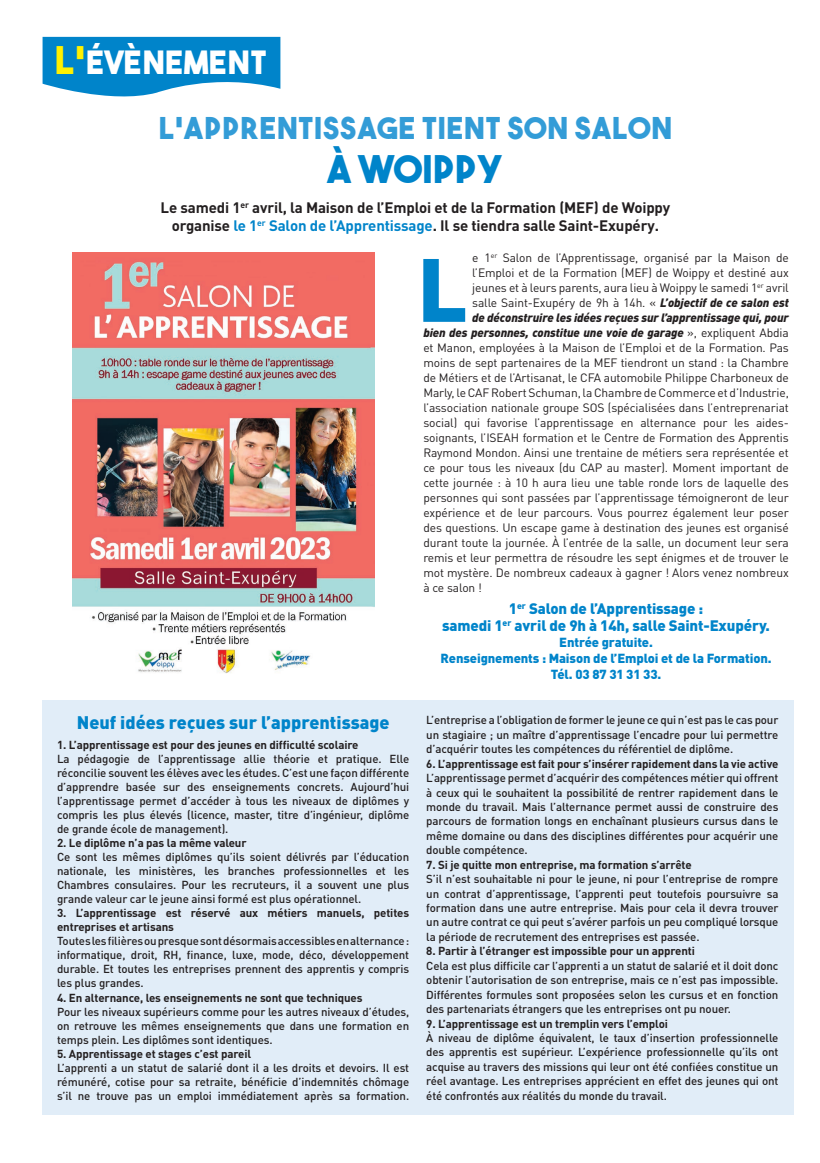
<style>
.page{position:relative;width:820px;height:1163px;background:#fff}
.page>*{position:absolute;margin:0;border:0;box-sizing:border-box;transform-origin:0 0}
.t1{font:900 88.2px "DIN Pro";color:#0084ca}
.t2{font:38px "The Bold Font";letter-spacing:.01em;color:#0084ca}
.t3{font:32px "The Bold Font";letter-spacing:.03em;color:#fff}
.t4{font:30px "The Bold Font";letter-spacing:.03em;color:#339cd7}
.t5{font:900 18px "DIN Pro";color:#0084ca}
.t6{font:700 15px/18px "DIN Pro";letter-spacing:-.01em;color:#231f20;text-align:center}
.t7{font:900 15px/17px "DIN Pro";letter-spacing:-.01em;color:#0084ca;text-align:center}
.t8{font:900 13px/16px "DIN Pro";letter-spacing:-.01em;color:#0084ca;text-align:center}
.t9{font:12px "DIN Pro";letter-spacing:-.01em;color:#231f20}
.t10{font:italic 900 12px "DIN Pro";letter-spacing:-.01em;color:#231f20}
.t11{font:500 11.5px/14.4px "DIN Pro";letter-spacing:-.01em;color:#231f20;text-align:justify}
.t12{font:700 11.5px/14px "DIN Pro";letter-spacing:-.01em;color:#231f20}
.s1{font-size:38px;color:#fff101}
.s2{color:#0084ca}
.s3{font-weight:900;font-style:italic}
.s4{font-weight:400;font-style:normal}
</style>
<div class="page">
<svg style="left:43px;top:37px;width:237px;height:60px;background:#2294d1"></svg>
<img style="left:72px;top:252px;width:302px;height:422px">
<div style="left:42px;top:700px;width:751px;height:414px;background:#e1edf8"></div>
<h3 class="t3" style="left:55px;top:42px;width:213px"><span class="s1">L'</span>ÉVÈNEMENT</h3>
<h3 class="t4" style="left:159px;top:109px;width:514px">L’APPRENTISSAGE TIENT SON SALON</h3>
<h2 class="t2" style="left:327px;top:145px;width:178px">À WOIPPY</h2>
<h3 class="t6" style="left:160px;top:197px;width:511px">Le samedi 1<sup>er</sup> avril, la Maison de l’Emploi et de la Formation (MEF) de Woippy organise <span class="s2">le 1</span><sup>er</sup> <span class="s2">Salon de l’Apprentissage</span>. Il se tiendra salle Saint-Exupéry.</h3>
<p class="t9" style="left:472px;top:249px;width:318px">e 1<sup>er</sup> Salon de l’Apprentissage, organisé par la Maison de</p>
<p class="t9" style="left:472px;top:264px;width:318px">l’Emploi et de la Formation (MEF) de Woippy et destiné aux</p>
<p class="t9" style="left:472px;top:279px;width:318px">jeunes et à leurs parents, aura lieu à Woippy le samedi 1<sup>er</sup> avril</p>
<p class="t9" style="left:472px;top:294px;width:318px">salle Saint-Exupéry de 9h à 14h. « <span class="s3">L’objectif de ce salon est</span></p>
<p class="t10" style="left:472px;top:307px;width:318px">de déconstruire les idées reçues sur l’apprentissage qui, pour</p>
<p class="t10" style="left:423px;top:322px;width:367px">bien des personnes, constitue une voie de garage <span class="s4">», expliquent Abdia</span></p>
<p class="t9" style="left:423px;top:339px;width:367px">et Manon, employées à la Maison de l’Emploi et de la Formation. Pas</p>
<p class="t9" style="left:423px;top:354px;width:367px">moins de sept partenaires de la MEF tiendront un stand : la Chambre</p>
<p class="t9" style="left:423px;top:369px;width:367px">de Métiers et de l’Artisanat, le CFA automobile Philippe Charboneux de</p>
<p class="t9" style="left:423px;top:384px;width:367px">Marly, le CAF Robert Schuman, la Chambre de Commerce et d’Industrie,</p>
<p class="t9" style="left:423px;top:399px;width:367px">l’association nationale groupe SOS (spécialisées dans l’entreprenariat</p>
<p class="t9" style="left:423px;top:414px;width:367px">social) qui favorise l’apprentissage en alternance pour les aides-</p>
<p class="t9" style="left:423px;top:429px;width:367px">soignants, l’ISEAH formation et le Centre de Formation des Apprentis</p>
<p class="t9" style="left:423px;top:444px;width:367px">Raymond Mondon. Ainsi une trentaine de métiers sera représentée et</p>
<p class="t9" style="left:423px;top:459px;width:367px">ce pour tous les niveaux (du CAP au master). Moment important de</p>
<p class="t9" style="left:423px;top:474px;width:367px">cette journée : à 10 h aura lieu une table ronde lors de laquelle des</p>
<p class="t9" style="left:423px;top:489px;width:367px">personnes qui sont passées par l’apprentissage témoigneront de leur</p>
<p class="t9" style="left:423px;top:504px;width:367px">expérience et de leur parcours. Vous pourrez également leur poser</p>
<p class="t9" style="left:423px;top:519px;width:367px">des questions. Un escape game à destination des jeunes est organisé</p>
<p class="t9" style="left:423px;top:534px;width:367px">durant toute la journée. À l’entrée de la salle, un document leur sera</p>
<p class="t9" style="left:423px;top:549px;width:367px">remis et leur permettra de résoudre les sept énigmes et de trouver le</p>
<p class="t9" style="left:423px;top:564px;width:367px">mot mystère. De nombreux cadeaux à gagner ! Alors venez nombreux</p>
<p class="t9" style="left:423px;top:579px;width:60px">à ce salon !</p>
<h3 class="t7" style="left:442px;top:599px;width:329px">1<sup>er</sup> Salon de l’Apprentissage :<br>samedi 1<sup>er</sup> avril de 9h à 14h, salle Saint-Exupéry.</h3>
<p class="t8" style="left:440px;top:633px;width:332px">Entrée gratuite.<br>Renseignements : Maison de l’Emploi et de la Formation.<br>Tél. 03 87 31 31 33.</p>
<h1 class="t1" style="left:417px;top:230px;width:52px">L</h1>
<h3 class="t5" style="left:77px;top:710px;width:314px">Neuf idées reçues sur l’apprentissage</h3>
<p class="t12" style="left:57px;top:737px;width:303px">1. L’apprentissage est pour des jeunes en difficulté scolaire</p>
<p class="t11" style="left:57px;top:751px;width:353px;line-height:14px">La pédagogie de l’apprentissage allie théorie et pratique. Elle réconcilie souvent les élèves avec les études. C’est une façon différente d’apprendre basée sur des enseignements concrets. Aujourd’hui l’apprentissage permet d’accéder à tous les niveaux de diplômes y compris les plus élevés (licence, master, titre d’ingénieur, diplôme de grande école de management).</p>
<p class="t12" style="left:57px;top:835px;width:191px">2. Le diplôme n’a pas la même valeur</p>
<p class="t11" style="left:57px;top:849px;width:353px;line-height:14px">Ce sont les mêmes diplômes qu’ils soient délivrés par l’éducation nationale, les ministères, les branches professionnelles et les Chambres consulaires. Pour les recruteurs, il a souvent une plus grande valeur car le jeune ainsi formé est plus opérationnel.</p>
<p class="t12" style="left:57px;top:905px;width:353px">3. L’apprentissage est réservé aux métiers manuels, petites entreprises et artisans</p>
<p class="t11" style="left:57px;top:933px;width:353px;line-height:14px">Toutes les filières ou presque sont désormais accessibles en alternance : informatique, droit, RH, finance, luxe, mode, déco, développement durable. Et toutes les entreprises prennent des apprentis y compris les plus grandes.</p>
<p class="t12" style="left:57px;top:989px;width:307px">4. En alternance, les enseignements ne sont que techniques</p>
<p class="t11" style="left:57px;top:1003px;width:353px;line-height:14px">Pour les niveaux supérieurs comme pour les autres niveaux d’études, on retrouve les mêmes enseignements que dans une formation en temps plein. Les diplômes sont identiques.</p>
<p class="t12" style="left:57px;top:1045px;width:195px">5. Apprentissage et stages c’est pareil</p>
<p class="t11" style="left:57px;top:1059px;width:353px;line-height:14px">L’apprenti a un statut de salarié dont il a les droits et devoirs. Il est rémunéré, cotise pour sa retraite, bénéficie d’indemnités chômage s’il ne trouve pas un emploi immédiatement après sa formation.</p>
<p class="t11" style="left:426px;top:712px;width:353px">L’entreprise a l’obligation de former le jeune ce qui n’est pas le cas pour un stagiaire ; un maître d’apprentissage l’encadre pour lui permettre d’acquérir toutes les compétences du référentiel de diplôme.</p>
<p class="t12" style="left:426px;top:756px;width:353px">6. L’apprentissage est fait pour s’insérer rapidement dans la vie active</p>
<p class="t11" style="left:426px;top:770px;width:353px">L’apprentissage permet d’acquérir des compétences métier qui offrent à ceux qui le souhaitent la possibilité de rentrer rapidement dans le monde du travail. Mais l’alternance permet aussi de construire des parcours de formation longs en enchaînant plusieurs cursus dans le même domaine ou dans des disciplines différentes pour acquérir une double compétence.</p>
<p class="t12" style="left:426px;top:857px;width:267px">7. Si je quitte mon entreprise, ma formation s’arrête</p>
<p class="t11" style="left:426px;top:871px;width:353px">S’il n’est souhaitable ni pour le jeune, ni pour l’entreprise de rompre un contrat d’apprentissage, l’apprenti peut toutefois poursuivre sa formation dans une autre entreprise. Mais pour cela il devra trouver un autre contrat ce qui peut s’avérer parfois un peu compliqué lorsque la période de recrutement des entreprises est passée.</p>
<p class="t12" style="left:426px;top:943px;width:270px">8. Partir à l’étranger est impossible pour un apprenti</p>
<p class="t11" style="left:426px;top:957px;width:353px">Cela est plus difficile car l’apprenti a un statut de salarié et il doit donc obtenir l’autorisation de son entreprise, mais ce n’est pas impossible.<br>Différentes formules sont proposées selon les cursus et en fonction des partenariats étrangers que les entreprises ont pu nouer.</p>
<p class="t12" style="left:426px;top:1015px;width:243px">9. L’apprentissage est un tremplin vers l’emploi</p>
<p class="t11" style="left:426px;top:1029px;width:353px">À niveau de diplôme équivalent, le taux d’insertion professionnelle des apprentis est supérieur. L’expérience professionnelle qu’ils ont acquise au travers des missions qui leur ont été confiées constitue un réel avantage. Les entreprises apprécient en effet des jeunes qui ont été confrontés aux réalités du monde du travail.</p>
</div>
